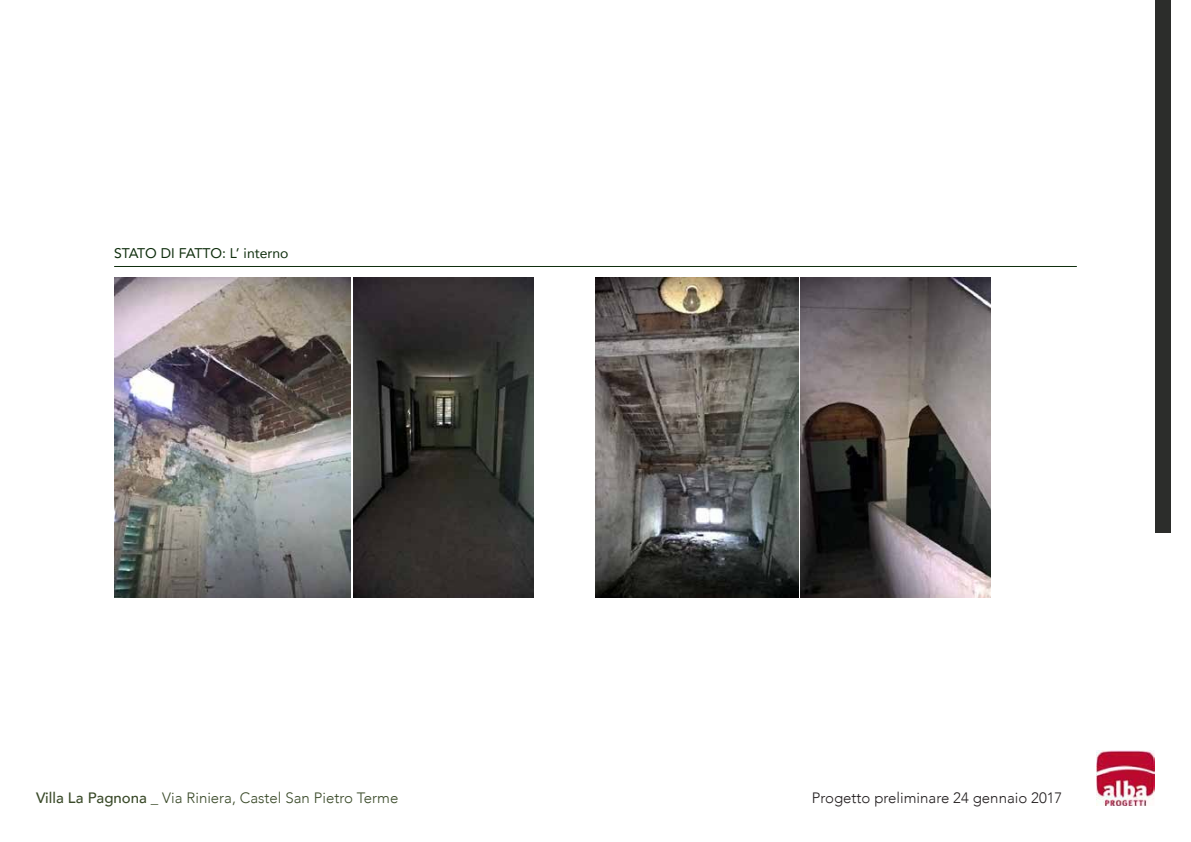
<style>
.page{position:relative;width:1191px;height:842px;background:#fff}
.page>*{position:absolute;margin:0;border:0;box-sizing:border-box;transform-origin:0 0}
.t1{font:300 15px "Avenir";color:#3a4a29}
.t2{font:300 15px "Avenir";color:#231f20}
.t3{font:14px "Avenir";color:#0f2e0d}
.s1{font-weight:500}
</style>
<div class="page">
<img style="left:800px;top:277px;width:190px;height:320px">
<hr style="left:114px;top:266px;width:962px;height:1px;background:#0f2e0d">
<img style="left:114px;top:277px;width:236px;height:320px">
<img style="left:595px;top:277px;width:203px;height:320px">
<img style="left:354px;top:277px;width:180px;height:320px">
<div style="left:1155px;top:0;width:15px;height:533px;background:#2c2d2b"></div>
<img style="left:1096px;top:750px;width:58px;height:56px">
<p class="t3" style="left:114px;top:242px;width:176px">STATO DI FATTO: L’ interno</p>
<p class="t1" style="left:36px;top:789px;width:364px"><span class="s1">Villa La Pagnona</span> _ Via Riniera, Castel San Pietro Terme</p>
<p class="t2" style="left:811px;top:789px;width:252px">Progetto preliminare 24 gennaio 2017</p>
</div>
